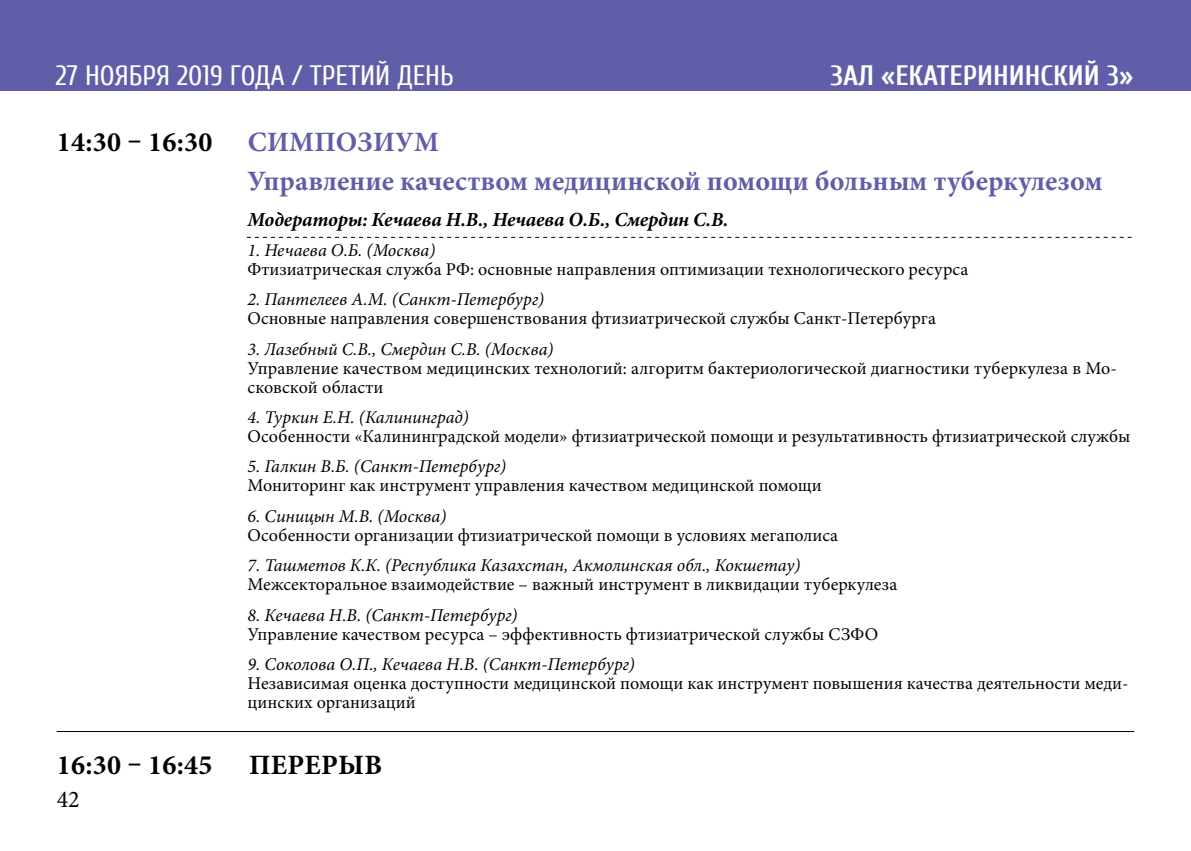
<style>
.page{position:relative;width:1191px;height:851px;background:#fff}
.page>*{position:absolute;margin:0;border:0;box-sizing:border-box;transform-origin:0 0}
.t1{font:700 28px/39.4px "Minion Pro";color:#605ea8}
.t2{font:700 28px "Minion Pro";letter-spacing:.01em;color:#000}
.t3{font:28px "Cuprum";color:#fff}
.t4{font:700 28px "Cuprum";color:#fff}
.t5{font:24px "Minion Pro";color:#000}
.t6{font:italic 700 20px "Minion Pro";letter-spacing:-.01em;color:#000}
.t7{font:18px/19px "Minion Pro";color:#000}
.t8{font:italic 18px "Minion Pro";color:#000}
</style>
<div class="page">
<div style="left:0;top:0;width:1191px;height:91px;background:#605ea8"></div>
<hr style="left:57px;top:730px;width:1077px;height:1px;background:#000">
<svg style="left:247px;top:237px;width:884px;height:1px"></svg>
<h1 class="t3" style="left:56px;top:60px;width:269px">27 ноября 2019 года / ТРЕТИЙ</h1>
<h1 class="t3" style="left:397px;top:60px;width:58px">день</h1>
<h1 class="t4" style="left:830px;top:59px;width:94px">ЗАЛ «Екатерининский</h1>
<h1 class="t4" style="left:1106px;top:59px;width:28px">3»</h1>
<h1 class="t2" style="left:57px;top:122px;width:157px">14:30 – 16:30</h1>
<h1 class="t1" style="left:248px;top:122px;width:856px">СИМПОЗИУМ<br>Управление качеством медицинской помощи больным туберкулезом</h1>
<p class="t6" style="left:248px;top:205px;width:482px">Модераторы: Кечаева Н.В., Нечаева О.Б., Смердин С.В.</p>
<p class="t8" style="left:248px;top:238px;width:189px">1. Нечаева О.Б. (Москва)</p>
<p class="t7" style="left:248px;top:260px;width:722px">Фтизиатрическая служба РФ: основные направления оптимизации технологического ресурса</p>
<p class="t8" style="left:248px;top:287px;width:298px">2. Пантелеев А.М. (Санкт-Петербург)</p>
<p class="t7" style="left:248px;top:309px;width:690px">Основные направления совершенствования фтизиатрической службы Санкт-Петербурга</p>
<p class="t8" style="left:248px;top:336px;width:307px">3. Лазебный С.В., Смердин С.В. (Москва)</p>
<p class="t7" style="left:248px;top:358px;width:870px">Управление качеством медицинских технологий: алгоритм бактериологической диагностики туберкулеза в Мо&shy;сковской области</p>
<p class="t8" style="left:248px;top:405px;width:223px">4. Туркин Е.Н. (Калининград)</p>
<p class="t7" style="left:248px;top:427px;width:884px">Особенности «Калининградской модели» фтизиатрической помощи и результативность фтизиатрической службы</p>
<p class="t8" style="left:248px;top:454px;width:260px">5. Галкин В.Б. (Санкт-Петербург)</p>
<p class="t7" style="left:248px;top:476px;width:575px">Мониторинг как инструмент управления качеством медицинской помощи</p>
<p class="t8" style="left:248px;top:503px;width:200px">6. Синицын М.В. (Москва)</p>
<p class="t7" style="left:248px;top:525px;width:592px">Особенности организации фтизиатрической помощи в условиях мегаполиса</p>
<p class="t8" style="left:248px;top:553px;width:554px">7. Ташметов К.К. (Республика Казахстан, Акмолинская обл., Кокшетау)</p>
<p class="t7" style="left:248px;top:575px;width:651px">Межсекторальное взаимодействие – важный инструмент в ликвидации туберкулеза</p>
<p class="t8" style="left:248px;top:602px;width:271px">8. Кечаева Н.В. (Санкт-Петербург)</p>
<p class="t7" style="left:248px;top:624px;width:632px">Управление качеством ресурса – эффективность фтизиатрической службы СЗФО</p>
<p class="t8" style="left:248px;top:651px;width:389px">9. Соколова О.П., Кечаева Н.В. (Санкт-Петербург)</p>
<p class="t7" style="left:248px;top:673px;width:882px">Независимая оценка доступности медицинской помощи как инструмент повышения качества деятельности меди&shy;цинских организаций</p>
<h1 class="t2" style="left:57px;top:745px;width:157px">16:30 – 16:45</h1>
<h1 class="t2" style="left:249px;top:745px;width:132px">ПЕРЕРЫВ</h1>
<h2 class="t5" style="left:57px;top:783px;width:25px">42</h2>
</div>
